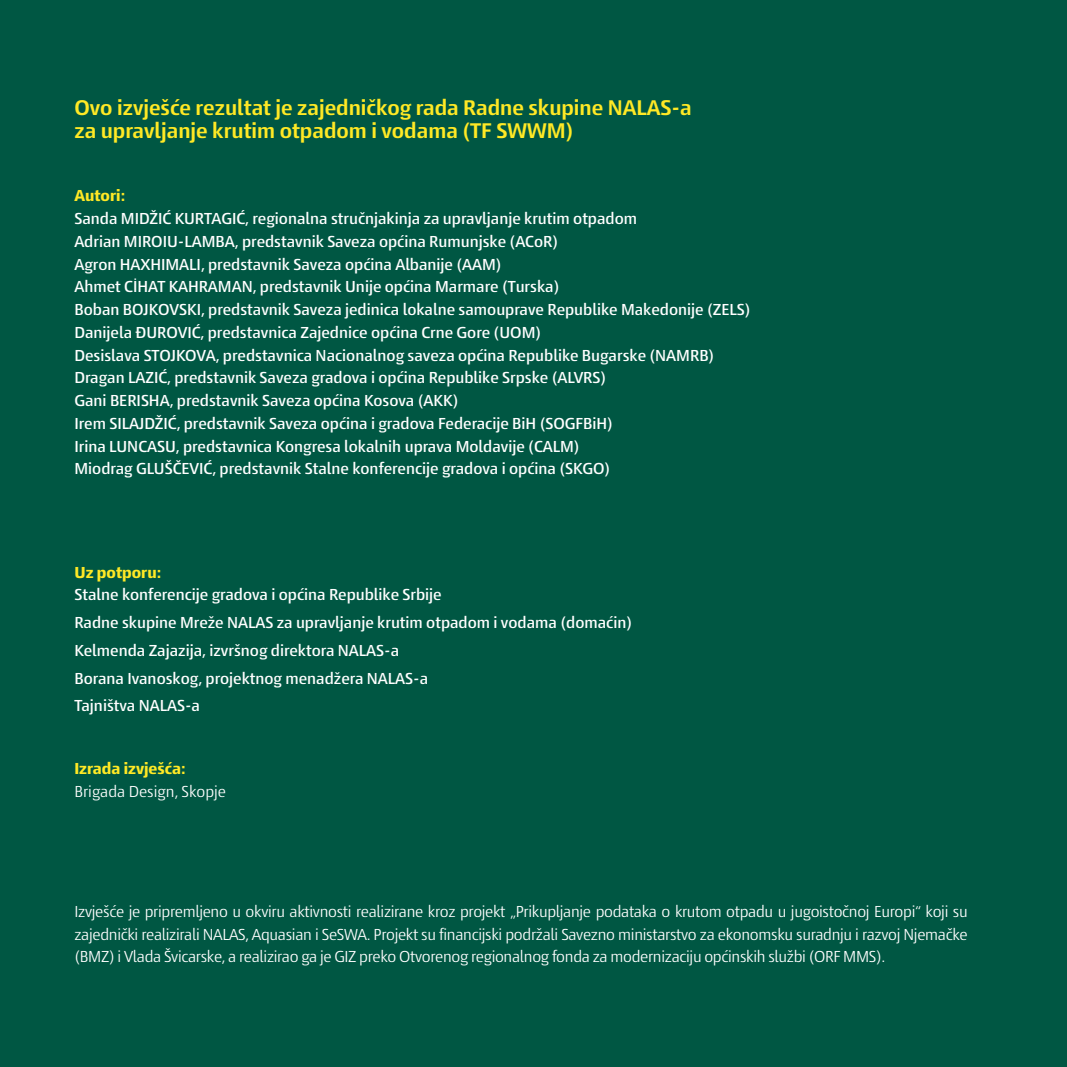
<style>
.page{position:relative;width:1067px;height:1067px;background:#005743}
.page>*{position:absolute;margin:0;border:0;box-sizing:border-box;transform-origin:0 0}
.t1{font:600 21px/22.8px "Den Haag Nova";color:#ffe925}
.t2{font:500 15.75px/22.8px "Den Haag Nova";color:#fff}
.t3{font:300 15.75px/22.8px "Den Haag Nova";letter-spacing:-.02em;color:#fff;text-align:justify}
.t4{font:700 15.75px "Den Haag Nova";color:#ffe925}
.t5{font:300 15.75px "Den Haag Nova";color:#fff}
</style>
<div class="page">
<h1 class="t1" style="left:74px;top:95px;width:619px">Ovo izvješće rezultat je zajedničkog rada Radne skupine NALAS-a za upravljanje krutim otpadom i vodama (TF SWWM)</h1>
<p class="t4" style="left:74px;top:184px;width:52px">Autori:</p>
<p class="t2" style="left:74px;top:206px;width:677px">Sanda MIDŽIĆ KURTAGIĆ, regionalna stručnjakinja za upravljanje krutim otpadom<br>Adrian MIROIU-LAMBA, predstavnik Saveza općina Rumunjske (ACoR)<br>Agron HAXHIMALI, predstavnik Saveza općina Albanije (AAM)<br>Ahmet CİHAT KAHRAMAN, predstavnik Unije općina Marmare (Turska)<br>Boban BOJKOVSKI, predstavnik Saveza jedinica lokalne samouprave Republike Makedonije (ZELS)<br>Danijela ĐUROVIĆ, predstavnica Zajednice općina Crne Gore (UOM)<br>Desislava STOJKOVA, predstavnica Nacionalnog saveza općina Republike Bugarske (NAMRB)<br>Dragan LAZIĆ, predstavnik Saveza gradova i općina Republike Srpske (ALVRS)<br>Gani BERISHA, predstavnik Saveza općina Kosova (AKK)<br>Irem SILAJDŽIĆ, predstavnik Saveza općina i gradova Federacije BiH (SOGFBiH)<br>Irina LUNCASU, predstavnica Kongresa lokalnih uprava Moldavije (CALM)<br>Miodrag GLUŠČEVIĆ, predstavnik Stalne konferencije gradova i općina (SKGO)</p>
<p class="t4" style="left:74px;top:560px;width:88px">Uz potporu:</p>
<p class="t2" style="left:74px;top:580px;width:559px;line-height:27.7px">Stalne konferencije gradova i općina Republike Srbije<br>Radne skupine Mreže NALAS za upravljanje krutim otpadom i vodama (domaćin)<br>Kelmenda Zajazija, izvršnog direktora NALAS-a<br>Borana Ivanoskog, projektnog menadžera NALAS-a<br>Tajništva NALAS-a</p>
<p class="t4" style="left:74px;top:757px;width:112px">Izrada izvješća:</p>
<p class="t5" style="left:74px;top:780px;width:153px">Brigada Design, Skopje</p>
<p class="t3" style="left:74px;top:899px;width:894px">Izvješće je pripremljeno u okviru aktivnosti realizirane kroz projekt „Prikupljanje podataka o krutom otpadu u jugoistočnoj Europi“ koji su zajednički realizirali NALAS, Aquasian i SeSWA. Projekt su financijski podržali Savezno ministarstvo za ekonomsku suradnju i razvoj Njemačke (BMZ) i Vlada Švicarske, a realizirao ga je GIZ preko Otvorenog regionalnog fonda za modernizaciju općinskih službi (ORF MMS).</p>
</div>
